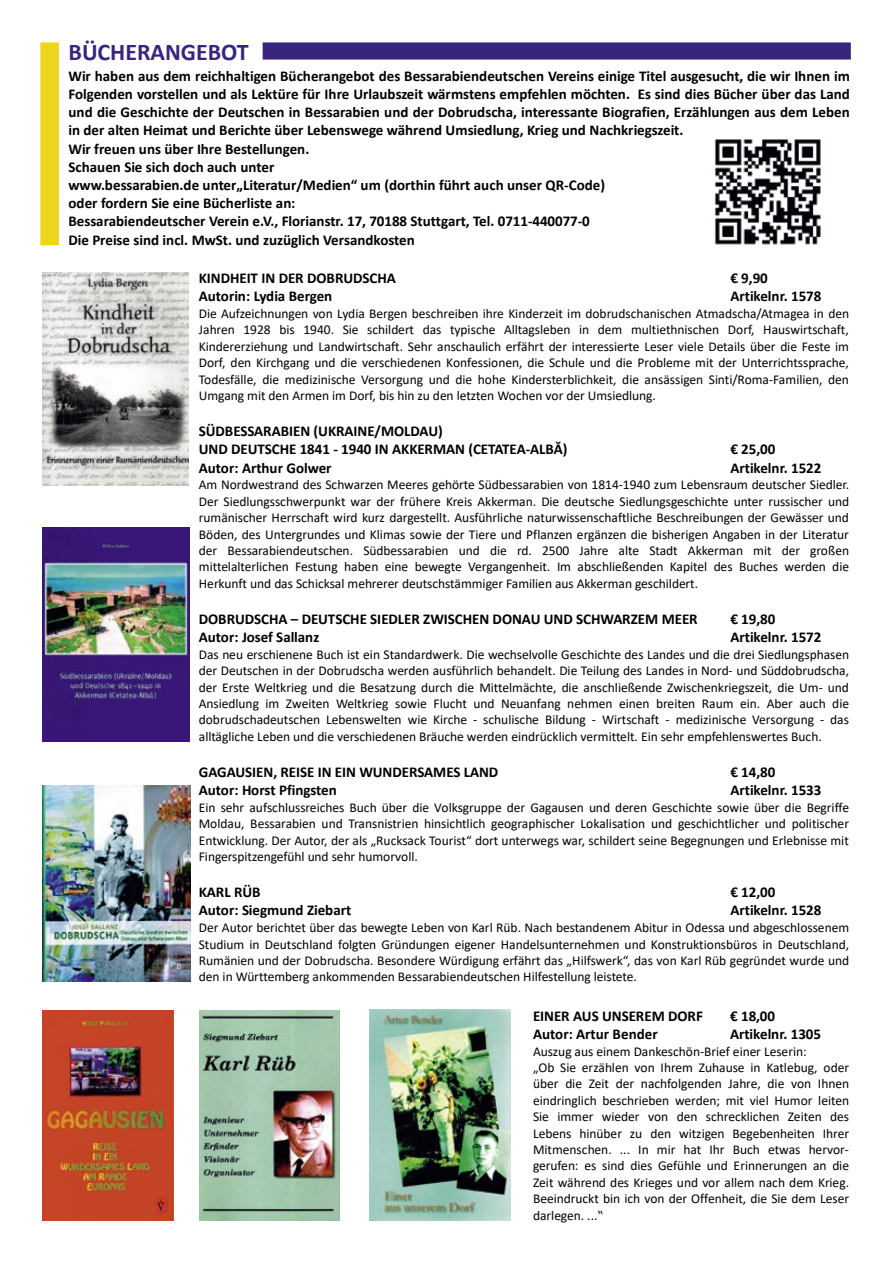
<style>
.page{position:relative;width:893px;height:1263px;background:#fff}
.page>*{position:absolute;margin:0;border:0;box-sizing:border-box;transform-origin:0 0}
.t1{font:700 24px "Calibri";color:#3a257e}
.t2{font:700 15px/18.1px "Calibri";letter-spacing:-.005em;color:#000}
.t3{font:13.5px/16.4px "Calibri";letter-spacing:-.005em;color:#000;text-align:justify}
</style>
<div class="page">
<img style="left:43px;top:1010px;width:131px;height:210px">
<img style="left:43px;top:527px;width:147px;height:215px">
<img style="left:369px;top:1010px;width:141px;height:210px">
<img style="left:43px;top:786px;width:147px;height:195px">
<img style="left:199px;top:1011px;width:141px;height:209px">
<img style="left:714px;top:139px;width:107px;height:106px">
<svg style="left:40px;top:42px;width:19px;height:203px;background:#edd422"></svg>
<svg style="left:263px;top:42px;width:588px;height:18px;background:#432f84"></svg>
<img style="left:43px;top:272px;width:146px;height:213px">
<h1 class="t1" style="left:69px;top:40px;width:182px">BÜCHERANGEBOT</h1>
<p class="t2" style="left:69px;top:67px;width:783px">Wir haben aus dem reichhaltigen Bücherangebot des Bessarabiendeutschen Vereins einige Titel ausgesucht, die wir Ihnen im Folgenden vorstellen und als Lektüre für Ihre Urlaubszeit wärmstens empfehlen möchten. Es sind dies Bücher über das Land und die Geschichte der Deutschen in Bessarabien und der Dobrudscha, interessante Biografien, Erzählungen aus dem Leben in der alten Heimat und Berichte über Lebenswege während Umsiedlung, Krieg und Nachkriegszeit.<br>Wir freuen uns über Ihre Bestellungen.<br>Schauen Sie sich doch auch unter<br>www.bessarabien.de unter„Literatur/Medien“ um (dorthin führt auch unser QR-Code)<br>oder fordern Sie eine Bücherliste an:<br>Bessarabiendeutscher Verein e.V., Florianstr. 17, 70188 Stuttgart, Tel. 0711-440077-0<br>Die Preise sind incl. MwSt. und zuzüglich Versandkosten</p>
<p class="t2" style="left:199px;top:269px;width:199px">KINDHEIT IN DER DOBRUDSCHA</p>
<p class="t2" style="left:730px;top:269px;width:39px">€ 9,90</p>
<p class="t2" style="left:199px;top:287px;width:135px">Autorin: Lydia Bergen</p>
<p class="t2" style="left:730px;top:287px;width:93px">Artikelnr. 1578</p>
<p class="t3" style="left:199px;top:306px;width:652px">Die Aufzeichnungen von Lydia Bergen beschreiben ihre Kinderzeit im dobrudschanischen Atmadscha/Atmagea in den Jahren 1928 bis 1940. Sie schildert das typische Alltagsleben in dem multiethnischen Dorf, Hauswirtschaft, Kindererziehung und Landwirtschaft. Sehr anschaulich erfährt der interessierte Leser viele Details über die Feste im Dorf, den Kirchgang und die verschiedenen Konfessionen, die Schule und die Probleme mit der Unterrichtssprache, Todesfälle, die medizinische Versorgung und die hohe Kindersterblichkeit, die ansässigen Sinti/Roma-Familien, den Umgang mit den Armen im Dorf, bis hin zu den letzten Wochen vor der Umsiedlung.</p>
<p class="t2" style="left:199px;top:422px;width:370px">SÜDBESSARABIEN (UKRAINE/MOLDAU)<br>UND DEUTSCHE 1841 - 1940 IN AKKERMAN (CETATEA-ALBĂ)</p>
<p class="t2" style="left:730px;top:440px;width:47px">€ 25,00</p>
<p class="t2" style="left:199px;top:459px;width:134px">Autor: Arthur Golwer</p>
<p class="t2" style="left:730px;top:459px;width:93px">Artikelnr. 1522</p>
<p class="t3" style="left:199px;top:477px;width:652px">Am Nordwestrand des Schwarzen Meeres gehörte Südbessarabien von 1814-1940 zum Lebensraum deutscher Siedler.<br>Der Siedlungsschwerpunkt war der frühere Kreis Akkerman. Die deutsche Siedlungsgeschichte unter russischer und rumänischer Herrschaft wird kurz dargestellt. Ausführliche naturwissenschaftliche Beschreibungen der Gewässer und Böden, des Untergrundes und Klimas sowie der Tiere und Pflanzen ergänzen die bisherigen Angaben in der Literatur der Bessarabiendeutschen. Südbessarabien und die rd. 2500 Jahre alte Stadt Akkerman mit der großen mittelalterlichen Festung haben eine bewegte Vergangenheit. Im abschließenden Kapitel des Buches werden die Herkunft und das Schicksal mehrerer deutschstämmiger Familien aus Akkerman geschildert.</p>
<p class="t2" style="left:199px;top:610px;width:500px">DOBRUDSCHA – DEUTSCHE SIEDLER ZWISCHEN DONAU UND SCHWARZEM MEER</p>
<p class="t2" style="left:730px;top:610px;width:47px">€ 19,80</p>
<p class="t2" style="left:199px;top:628px;width:122px">Autor: Josef Sallanz</p>
<p class="t2" style="left:730px;top:628px;width:93px">Artikelnr. 1572</p>
<p class="t3" style="left:199px;top:646px;width:652px">Das neu erschienene Buch ist ein Standardwerk. Die wechselvolle Geschichte des Landes und die drei Siedlungsphasen der Deutschen in der Dobrudscha werden ausführlich behandelt. Die Teilung des Landes in Nord- und Süddobrudscha, der Erste Weltkrieg und die Besatzung durch die Mittelmächte, die anschließende Zwischenkriegszeit, die Um- und Ansiedlung im Zweiten Weltkrieg sowie Flucht und Neuanfang nehmen einen breiten Raum ein. Aber auch die dobrudschadeutschen Lebenswelten wie Kirche - schulische Bildung - Wirtschaft - medizinische Versorgung - das alltägliche Leben und die verschiedenen Bräuche werden eindrücklich vermittelt. Ein sehr empfehlenswertes Buch.</p>
<p class="t2" style="left:199px;top:763px;width:301px">GAGAUSIEN, REISE IN EIN WUNDERSAMES LAND</p>
<p class="t2" style="left:730px;top:763px;width:47px">€ 14,80</p>
<p class="t2" style="left:199px;top:781px;width:139px">Autor: Horst Pfingsten</p>
<p class="t2" style="left:730px;top:781px;width:93px">Artikelnr. 1533</p>
<p class="t3" style="left:199px;top:800px;width:652px">Ein sehr aufschlussreiches Buch über die Volksgruppe der Gagausen und deren Geschichte sowie über die Begriffe Moldau, Bessarabien und Transnistrien hinsichtlich geographischer Lokalisation und geschichtlicher und politischer Entwicklung. Der Autor, der als „Rucksack Tourist“ dort unterwegs war, schildert seine Begegnungen und Erlebnisse mit Fingerspitzengefühl und sehr humorvoll.</p>
<p class="t2" style="left:199px;top:883px;width:63px">KARL RÜB</p>
<p class="t2" style="left:730px;top:883px;width:47px">€ 12,00</p>
<p class="t2" style="left:199px;top:901px;width:154px">Autor: Siegmund Ziebart</p>
<p class="t2" style="left:730px;top:901px;width:93px">Artikelnr. 1528</p>
<p class="t3" style="left:199px;top:920px;width:652px">Der Autor berichtet über das bewegte Leben von Karl Rüb. Nach bestandenem Abitur in Odessa und abgeschlossenem Studium in Deutschland folgten Gründungen eigener Handelsunternehmen und Konstruktionsbüros in Deutschland, Rumänien und der Dobrudscha. Besondere Würdigung erfährt das „Hilfswerk“, das von Karl Rüb gegründet wurde und den in Württemberg ankommenden Bessarabiendeutschen Hilfestellung leistete.</p>
<p class="t2" style="left:533px;top:1007px;width:171px">EINER AUS UNSEREM DORF</p>
<p class="t2" style="left:730px;top:1007px;width:47px">€ 18,00</p>
<p class="t2" style="left:533px;top:1025px;width:126px">Autor: Artur Bender</p>
<p class="t2" style="left:730px;top:1025px;width:93px">Artikelnr. 1305</p>
<p class="t3" style="left:533px;top:1043px;width:318px;text-align:left">Auszug aus einem Dankeschön-Brief einer Leserin:<br>„Ob Sie erzählen von Ihrem Zuhause in Katlebug, oder über die Zeit der nachfolgenden Jahre, die von Ihnen eindringlich beschrieben werden; mit viel Humor leiten Sie immer wieder von den schrecklichen Zeiten des Lebens hinüber zu den witzigen Begebenheiten Ihrer Mitmenschen. ... In mir hat Ihr Buch etwas hervor&shy;gerufen: es sind dies Gefühle und Erinnerungen an die Zeit während des Krieges und vor allem nach dem Krieg.<br>Beeindruckt bin ich von der Offenheit, die Sie dem Leser darlegen. ...‟</p>
</div>
